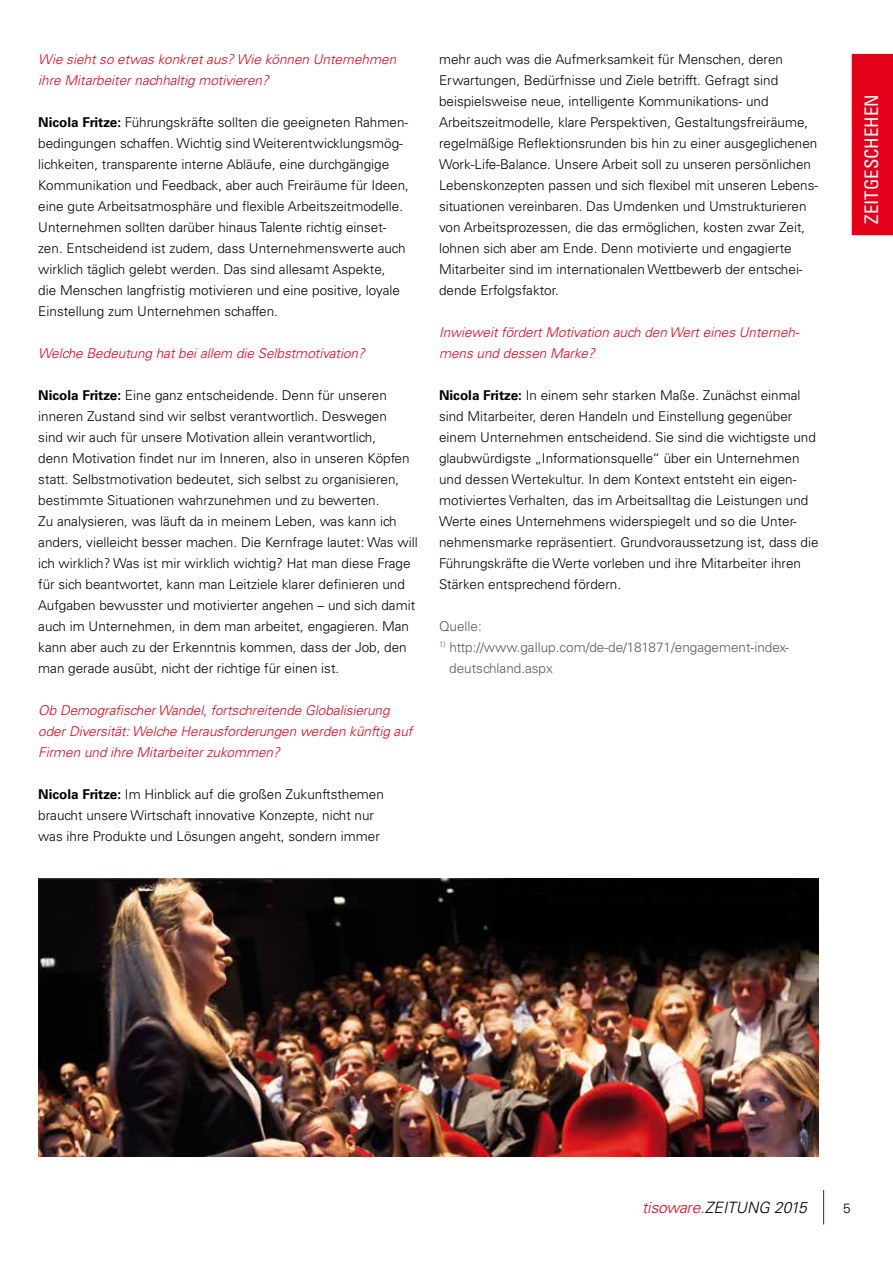
<style>
.page{position:relative;width:893px;height:1263px;background:#fff}
.page>*{position:absolute;margin:0;border:0;box-sizing:border-box;transform-origin:0 0}
.t1{font:condensed 18.75px "Univers";color:#fff}
.t2{font:italic 300 15.6px "Univers";color:#000}
.t3{font:300 13.5px/21px "Univers";color:#000}
.t4{font:italic 300 13.5px/21px "Univers";color:#e2001a}
.t5{font:300 13.5px/21px "Univers";color:#58585a}
.s1{font-weight:700}
.s2{color:#e2001a}
</style>
<div class="page">
<div style="left:851px;top:53px;width:42px;height:183px;background:#e2001a"></div>
<hr style="left:823px;top:1190px;width:1px;height:34px;background:#e2001a">
<img style="left:38px;top:878px;width:781px;height:279px">
<p class="t4" style="left:38px;top:49px;width:359px">Wie sieht so etwas konkret aus? Wie können Unternehmen ihre Mitarbeiter nachhaltig motivieren?</p>
<p class="t3" style="left:38px;top:112px;width:372px"><span class="s1">Nicola Fritze:</span> Führungskräfte sollten die geeigneten Rahmen&shy;bedingungen schaffen. Wichtig sind Weiterentwicklungsmög&shy;lichkeiten, transparente interne Abläufe, eine durchgängige Kommunikation und Feedback, aber auch Freiräume für Ideen, eine gute Arbeitsatmosphäre und flexible Arbeitszeitmodelle.<br>Unternehmen sollten darüber hinaus Talente richtig einset&shy;zen. Entscheidend ist zudem, dass Unternehmenswerte auch wirklich täglich gelebt werden. Das sind allesamt Aspekte,<br>die Menschen langfristig motivieren und eine positive, loyale Einstellung zum Unternehmen schaffen.</p>
<p class="t4" style="left:38px;top:343px;width:328px">Welche Bedeutung hat bei allem die Selbstmotivation?</p>
<p class="t3" style="left:38px;top:385px;width:381px"><span class="s1">Nicola Fritze:</span> Eine ganz entscheidende. Denn für unseren inneren Zustand sind wir selbst verantwortlich. Deswegen<br>sind wir auch für unsere Motivation allein verantwortlich,<br>denn Motivation findet nur im Inneren, also in unseren Köpfen statt. Selbstmotivation bedeutet, sich selbst zu organisieren, bestimmte Situationen wahrzunehmen und zu bewerten.<br>Zu analysieren, was läuft da in meinem Leben, was kann ich anders, vielleicht besser machen. Die Kernfrage lautet: Was will ich wirklich? Was ist mir wirklich wichtig? Hat man diese Frage für sich beantwortet, kann man Leitziele klarer definieren und Aufgaben bewusster und motivierter angehen – und sich damit auch im Unternehmen, in dem man arbeitet, engagieren. Man kann aber auch zu der Erkenntnis kommen, dass der Job, den man gerade ausübt, nicht der richtige für einen ist.</p>
<p class="t4" style="left:38px;top:700px;width:376px">Ob Demografischer Wandel, fortschreitende Globalisierung oder Diversität: Welche Herausforderungen werden künftig auf<br>Firmen und ihre Mitarbeiter zukommen?</p>
<p class="t3" style="left:38px;top:784px;width:347px"><span class="s1">Nicola Fritze:</span> Im Hinblick auf die großen Zukunftsthemen braucht unsere Wirtschaft innovative Konzepte, nicht nur was ihre Produkte und Lösungen angeht, sondern immer</p>
<p class="t3" style="left:439px;top:49px;width:381px">mehr auch was die Aufmerksamkeit für Menschen, deren Erwartungen, Bedürfnisse und Ziele betrifft. Gefragt sind beispielsweise neue, intelligente Kommunikations- und Arbeitszeitmodelle, klare Perspektiven, Gestaltungsfreiräume, regelmäßige Reflektionsrunden bis hin zu einer ausgeglichenen Work-Life-Balance. Unsere Arbeit soll zu unseren persönlichen Lebenskonzepten passen und sich flexibel mit unseren Lebens&shy;situationen vereinbaren. Das Umdenken und Umstrukturieren von Arbeitsprozessen, die das ermöglichen, kosten zwar Zeit, lohnen sich aber am Ende. Denn motivierte und engagierte Mitarbeiter sind im internationalen Wettbewerb der entschei&shy;dende Erfolgsfaktor.</p>
<p class="t4" style="left:439px;top:322px;width:362px">Inwieweit fördert Motivation auch den Wert eines Unterneh&shy;mens und dessen Marke?</p>
<p class="t3" style="left:439px;top:385px;width:381px"><span class="s1">Nicola Fritze:</span> In einem sehr starken Maße. Zunächst einmal sind Mitarbeiter, deren Handeln und Einstellung gegenüber einem Unternehmen entscheidend. Sie sind die wichtigste und glaubwürdigste „Informationsquelle“ über ein Unternehmen und dessen Wertekultur. In dem Kontext entsteht ein eigen&shy;motiviertes Verhalten, das im Arbeitsalltag die Leistungen und Werte eines Unternehmens widerspiegelt und so die Unter&shy;nehmensmarke repräsentiert. Grundvoraussetzung ist, dass die Führungskräfte die Werte vorleben und ihre Mitarbeiter ihren Stärken entsprechend fördern.</p>
<p class="t5" style="left:439px;top:616px;width:44px">Quelle:</p>
<p class="t5" style="left:449px;top:637px;width:341px;text-indent:-10px"><sup>1)</sup> http://www.gallup.com/de-de/181871/engagement-index&shy;deutschland.aspx</p>
<h1 class="t1" style="left:860px;top:224px;width:131px;rotate:-90deg">ZEITGESCHEHEN</h1>
<p class="t2" style="left:642px;top:1198px;width:166px"><span class="s2">tisoware.</span>ZEITUNG 2015</p>
<p class="t3" style="left:843px;top:1197px;width:9px">5</p>
</div>
